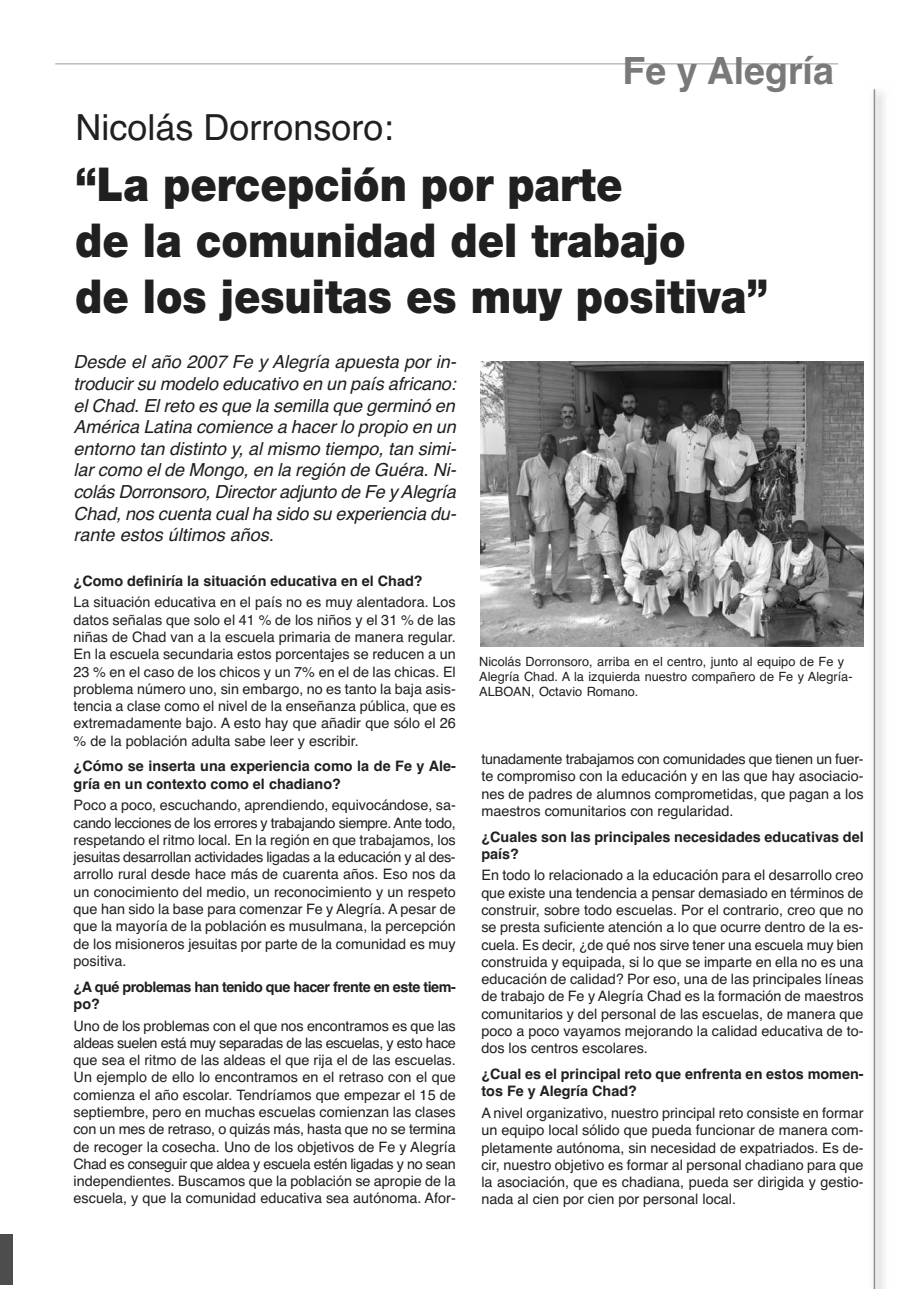
<style>
.page{position:relative;width:919px;height:1289px;background:#fff}
.page>*{position:absolute;margin:0;border:0;box-sizing:border-box;transform-origin:0 0}
.t1{font:900 46.8px/56.1px "Helvetica Neue";color:#202020;scale:.9 1}
.t2{font:700 37.5px "Helvetica";color:#797979}
.t3{font:36px "Helvetica";color:#202020}
.t4{font:italic 18px/21.6px "Helvetica";color:#202020;text-align:justify}
.t5{font:14.4px/17.2px "Helvetica";color:#202020;text-align:justify}
.t6{font:700 14.4px/17.2px "Helvetica";color:#202020}
.t7{font:700 14.4px/17.2px "Helvetica";letter-spacing:-.03em;color:#202020}
.t8{font:12.75px/15px "Helvetica";color:#202020}
</style>
<div class="page">
<hr style="left:55px;top:63px;width:783px;height:2px;background:#bcbcbc">
<img style="left:875px;top:89px;width:9px;height:1199px">
<hr style="left:873px;top:89px;width:2px;height:1199px;background:#909090">
<div style="left:0;top:1233px;width:13px;height:51px;background:#4d4d4d"></div>
<img style="left:480px;top:361px;width:383px;height:285px">
<h3 class="t3" style="left:75px;top:114px;width:320px">Nicolás Dorronsoro:</h3>
<h2 class="t2" style="left:622px;top:57px;width:213px">Fe y Alegría</h2>
<h1 class="t1" style="left:75px;top:160px;width:771px">“La percepción por parte<br>de la comunidad del trabajo<br>de los jesuitas es muy positiva”</h1>
<p class="t4" style="left:74px;top:353px;width:387px">Desde el año 2007 Fe y Alegría apuesta por in&shy;troducirsu modelo educativo en un país africano: elChad.Elreto es que la semilla que germinó en América Latina comience a hacerlo propio en un entorno tan distinto y, al mismo tiempo, tan simi&shy;larcomo elde Mongo,en la región de Guéra.Ni&shy;colás Dorronsoro,Directoradj unto de Fe y Alegría Chad,nos cuenta cualha sido su experiencia du&shy;rante estos últimos años.</p>
<p class="t6" style="left:74px;top:573px;width:350px">¿Como definiría la situación educativa en el Chad?</p>
<p class="t5" style="left:74px;top:595px;width:383px">La situación educativa en el país no es muy alentadora. Los datos señalas que solo el 41 % de los niños y el 31 % de las niñas de Chad van a la escuela primaria de manera regular.<br>En la escuela secundaria estos porcentajes se reducen a un 23 % en el caso de los chicos y un 7% en el de las chicas. El problema número uno, sin embargo, no es tanto la baja asis&shy;tencia a clase como el nivel de la enseñanza pública, que es extremadamente bajo. A esto hay que añadir que sólo el 26 % de la población adulta sabe leer y escribir.</p>
<p class="t6" style="left:74px;top:759px;width:384px">¿Cómo se inserta una experiencia como la de Fe y Ale&shy;gría en un contexto como el chadiano?</p>
<p class="t5" style="left:74px;top:798px;width:383px">Poco a poco, escuchando, aprendiendo, equivocándose, sa&shy;cando lecciones de los errores y trabajando siempre. Ante todo, respetando el ritmo local. En la región en que trabajamos, los jesuitas desarrollan actividades ligadas a la educación y al des&shy;arrollo rural desde hace más de cuarenta años. Eso nos da un conocimiento del medio, un reconocimiento y un respeto que han sido la base para comenzar Fe y Alegría. A pesar de que la mayoría de la población es musulmana, la percepción de los misioneros jesuitas por parte de la comunidad es muy positiva.</p>
<p class="t7" style="left:74px;top:979px;width:384px">¿A qué problemas han tenido que hacer frente en este tiem&shy;po?</p>
<p class="t5" style="left:74px;top:1018px;width:383px">Uno de los problemas con el que nos encontramos es que las aldeas suelen está muy separadas de las escuelas, y esto hace que sea el ritmo de las aldeas el que rija el de las escuelas.<br>Un ejemplo de ello lo encontramos en el retraso con el que comienza el año escolar. Tendríamos que empezar el 15 de septiembre, pero en muchas escuelas comienzan las clases con un mes de retraso, o quizás más, hasta que no se termina de recoger la cosecha. Uno de los objetivos de Fe y Alegría Chad es conseguir que aldea y escuela estén ligadas y no sean independientes. Buscamos que la población se apropie de la escuela, y que la comunidad educativa sea autónoma. Afor-</p>
<p class="t8" style="left:479px;top:655px;width:375px">Nicolás Dorronsoro, arriba en el centro, junto al equipo de Fe y<br>Alegría Chad. A la izquierda nuestro compañero de Fe y Alegría-<br>ALBOAN, Octavio Romano.</p>
<p class="t5" style="left:481px;top:751px;width:383px">tunadamente trabajamos con comunidades que tienen un fuer&shy;te compromiso con la educación y en las que hay asociacio&shy;nes de padres de alumnos comprometidas, que pagan a los maestros comunitarios con regularidad.</p>
<p class="t6" style="left:481px;top:829px;width:384px">¿Cuales son las principales necesidades educativas del país?</p>
<p class="t5" style="left:481px;top:868px;width:383px">En todo lo relacionado a la educación para el desarrollo creo que existe una tendencia a pensar demasiado en términos de construir, sobre todo escuelas. Por el contrario, creo que no se presta suficiente atención a lo que ocurre dentro de la es&shy;cuela. Es decir, ¿de qué nos sirve tener una escuela muy bien construida y equipada, si lo que se imparte en ella no es una educación de calidad? Por eso, una de las principales líneas de trabajo de Fe y Alegría Chad es la formación de maestros comunitarios y del personal de las escuelas, de manera que poco a poco vayamos mejorando la calidad educativa de to&shy;dos los centros escolares.</p>
<p class="t6" style="left:481px;top:1066px;width:384px">¿Cual es el principal reto que enfrenta en estos momen&shy;tos Fe y Alegría Chad?</p>
<p class="t5" style="left:481px;top:1105px;width:383px">A nivel organizativo, nuestro principal reto consiste en formar un equipo local sólido que pueda funcionar de manera com&shy;pletamente autónoma, sin necesidad de expatriados. Es de&shy;cir, nuestro objetivo es formar al personal chadiano para que la asociación, que es chadiana, pueda ser dirigida y gestio&shy;nada al cien por cien por personal local.</p>
</div>
